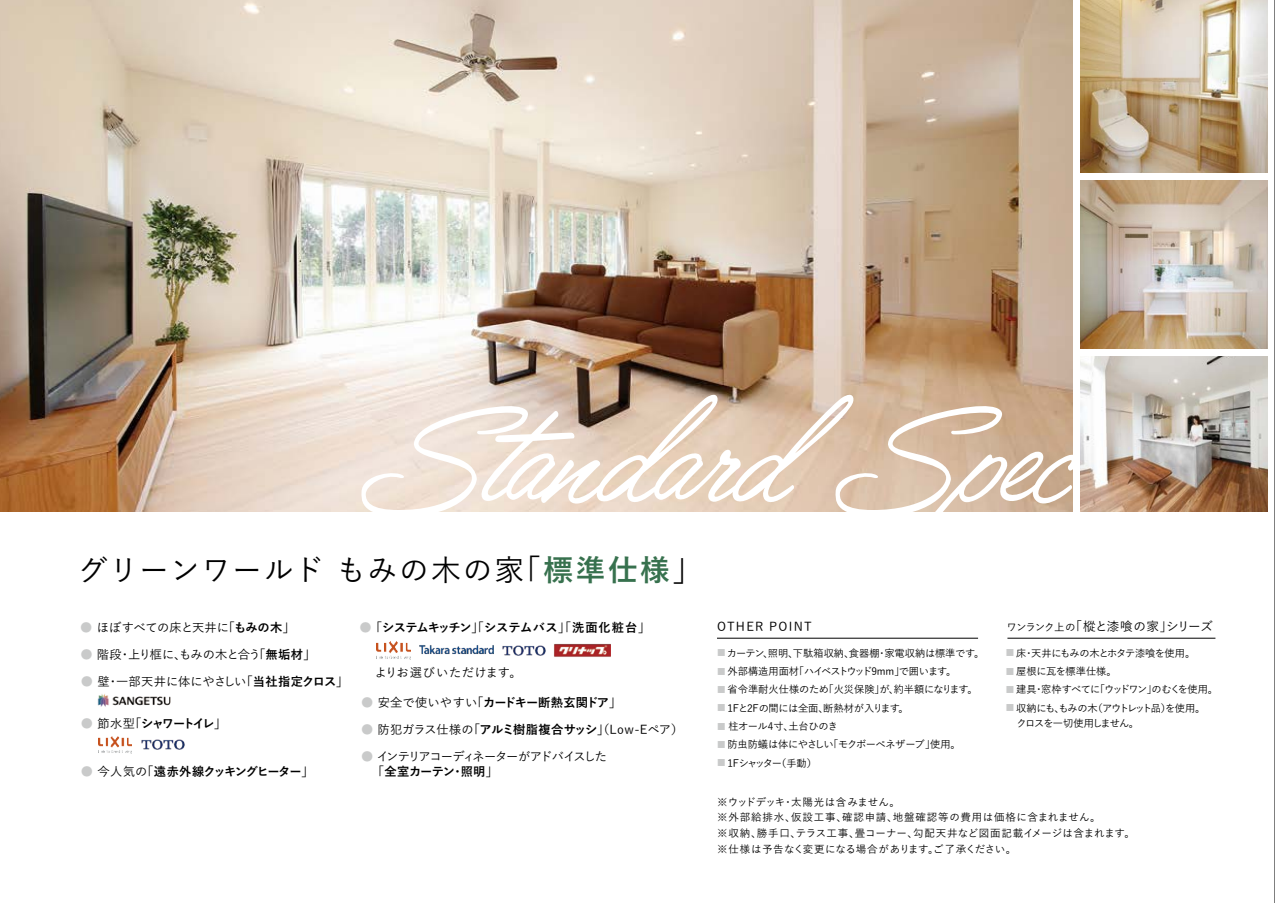
<style>
.page{position:relative;width:1275px;height:903px;background:#fff}
.page>*{position:absolute;margin:0;border:0;box-sizing:border-box;transform-origin:0 0}
.t1{font:169.22px "Lisbon Script";color:#fff}
.t2{font:500 29.75px "Yu Go";letter-spacing:.045em;color:#000}
.t3{font:500 12.6px "Yu Go";letter-spacing:-.03em;color:#000}
.t4{font:700 12.25px "Yu Go Pr 6 N";letter-spacing:-.08em;color:#000}
.t5{font:500 12.25px "Yu Go";letter-spacing:-.005em;color:#000}
.t6{font:500 12.25px "Yu Go";color:#000}
.t7{font:700 12.25px "Yu Go Pr 6 N";letter-spacing:-.025em;color:#000}
.t8{font:500 12.25px "Yu Go";letter-spacing:-.1em;color:#000}
.t9{font:500 12.25px "Yu Go";letter-spacing:-.065em;color:#000}
.t10{font:700 12.25px "Yu Go Pr 6 N";letter-spacing:-.18em;color:#000}
.t11{font:500 12.25px "Yu Go";letter-spacing:.03em;color:#000}
.t12{font:700 12.25px "Yu Go Pr 6 N";letter-spacing:-.045em;color:#000}
.t13{font:500 12.25px "Yu Go Pr 6 N";letter-spacing:.1em;color:#000}
.t14{font:500 10.5px/15.8px "Yu Go";letter-spacing:.05em;color:#000}
.t15{font:500 10.15px "Yu Go";letter-spacing:-.03em;color:#000}
.t16{font:500 10.15px "Yu Go";letter-spacing:-.005em;color:#000}
.t17{font:500 10.15px "Yu Go";letter-spacing:-.05em;color:#000}
.t18{font:500 10.15px/14.9px "Yu Go";letter-spacing:-.095em;color:#000}
.t19{font:500 10.15px "Yu Go";letter-spacing:-.075em;color:#000}
.t20{font:500 10.15px "Yu Go";letter-spacing:-.12em;color:#000}
.t21{font:500 10.15px "Yu Go";letter-spacing:-.01em;color:#000}
.s1{font-family:"Yu Go Pr 6 N";font-weight:700;color:#37714e}
.s2{font-size:9.28px;color:#c9caca}
.s3{font-size:10.5px}
.s4{color:#c9caca}
.s5{font-family:"Yu Go Pr 6 N";font-weight:700}
.s6{font-family:"Yu Go";font-weight:500;color:#c9caca}
.s7{font-family:"Yu Go";font-weight:500}
</style>
<div class="page">
<img style="left:0;top:0;width:1073px;height:511px">
<img style="left:97px;top:694px;width:74px;height:13px">
<img style="left:377px;top:641px;width:33px;height:18px">
<img style="left:420px;top:645px;width:74px;height:10px">
<img style="left:554px;top:643px;width:57px;height:14px">
<img style="left:502px;top:645px;width:44px;height:11px">
<img style="left:99px;top:736px;width:33px;height:18px">
<img style="left:141px;top:739px;width:44px;height:11px">
<hr style="left:717px;top:638px;width:261px;height:1px;background:#000">
<hr style="left:1007px;top:638px;width:208px;height:1px;background:#000">
<img style="left:1080px;top:356px;width:187px;height:155px">
<img style="left:1080px;top:180px;width:187px;height:169px">
<img style="left:1080px;top:0;width:187px;height:173px">
<hr style="left:1274px;top:0;width:1px;height:903px;background:#000">
<h1 class="t1" style="left:361px;top:374px;width:708px">Standard Spec</h1>
<h2 class="t2" style="left:78px;top:542px;width:626px">グリーンワールド もみの木の家「<span class="s1">標準仕様</span>」</h2>
<p class="t13" style="left:717px;top:615px;width:96px">OTHER POINT</p>
<p class="t17" style="left:1005px;top:643px;width:191px"><span class="s2">■</span> 床・天井にもみの木とホタテ漆喰を使用。</p>
<p class="t21" style="left:1005px;top:662px;width:113px"><span class="s2">■</span> 屋根に瓦を標準仕様。</p>
<p class="t19" style="left:1005px;top:680px;width:214px"><span class="s2">■</span> 建具・窓枠すべてに「ウッドワン」のむくを使用。</p>
<p class="t18" style="left:1016px;top:699px;width:190px;text-indent:-11px"><span class="s2">■</span> 収納にも、もみの木（アウトレット品）を使用。クロスを一切使用しません。</p>
<p class="t3" style="left:1007px;top:614px;width:208px"><span class="s3">ワンランク上の</span>「樅と漆喰の家」シリーズ</p>
<p class="t5" style="left:80px;top:616px;width:216px"><span class="s4">●</span> ほぼすべての床と天井に<span class="s5">「もみの木」</span></p>
<p class="t7" style="left:360px;top:620px;width:292px"><span class="s6">●</span>「システムキッチン」「システムバス」「洗面化粧台」</p>
<p class="t11" style="left:375px;top:661px;width:148px">よりお選びいただけます。</p>
<p class="t4" style="left:361px;top:695px;width:262px"><span class="s6">●</span> <span class="s7">安全で使いやすい</span>「カードキー断熱玄関ドア」</p>
<p class="t6" style="left:361px;top:718px;width:324px"><span class="s4">●</span> 防犯ガラス仕様の<span class="s5">「アルミ樹脂複合サッシ」</span>（Low-Eペア）</p>
<p class="t8" style="left:361px;top:745px;width:247px"><span class="s4">●</span> インテリアコーディネーターがアドバイスした</p>
<p class="t12" style="left:372px;top:765px;width:128px">「全室カーテン・照明」</p>
<p class="t16" style="left:717px;top:643px;width:269px"><span class="s2">■</span>カーテン、照明、下駄箱収納、食器棚・家電収納は標準です。</p>
<p class="t17" style="left:717px;top:662px;width:241px"><span class="s2">■</span> 外部構造用面材「ハイベストウッド9mm」で囲います。</p>
<p class="t16" style="left:717px;top:680px;width:262px"><span class="s2">■</span> 省令準耐火仕様のため「火災保険」が、約半額になります。</p>
<p class="t15" style="left:717px;top:698px;width:194px"><span class="s2">■</span> 1Fと2Fの間には全面、断熱材が入ります。</p>
<p class="t15" style="left:717px;top:717px;width:123px"><span class="s2">■</span> 柱オール4寸、土台ひのき</p>
<p class="t15" style="left:717px;top:735px;width:245px"><span class="s2">■</span> 防虫防蟻は体にやさしい「モクボーぺネザーブ」使用。</p>
<p class="t20" style="left:717px;top:754px;width:102px"><span class="s2">■</span> 1Fシャッター（手動）</p>
<p class="t14" style="left:717px;top:793px;width:419px">※ウッドデッキ・太陽光は含みません。<br>※外部給排水、仮設工事、確認申請、地盤確認等の費用は価格に含まれません。<br>※収納、勝手口、テラス工事、畳コーナー、勾配天井など図面記載イメージは含まれます。※仕様は予告なく変更になる場合があります。ご了承ください。</p>
<p class="t9" style="left:80px;top:643px;width:237px"><span class="s4">●</span> 階段・上り框に、もみの木と合う<span class="s5">「無垢材」</span></p>
<p class="t5" style="left:81px;top:670px;width:269px"><span class="s4">●</span> 壁・一部天井に体にやさしい<span class="s5">「当社指定クロス」</span></p>
<p class="t10" style="left:81px;top:716px;width:147px"><span class="s6">●</span> <span class="s7">節水型</span>「シャワートイレ」</p>
<p class="t4" style="left:81px;top:764px;width:234px"><span class="s6">●</span> <span class="s7">今人気の</span>「遠赤外線クッキングヒーター」</p>
</div>
